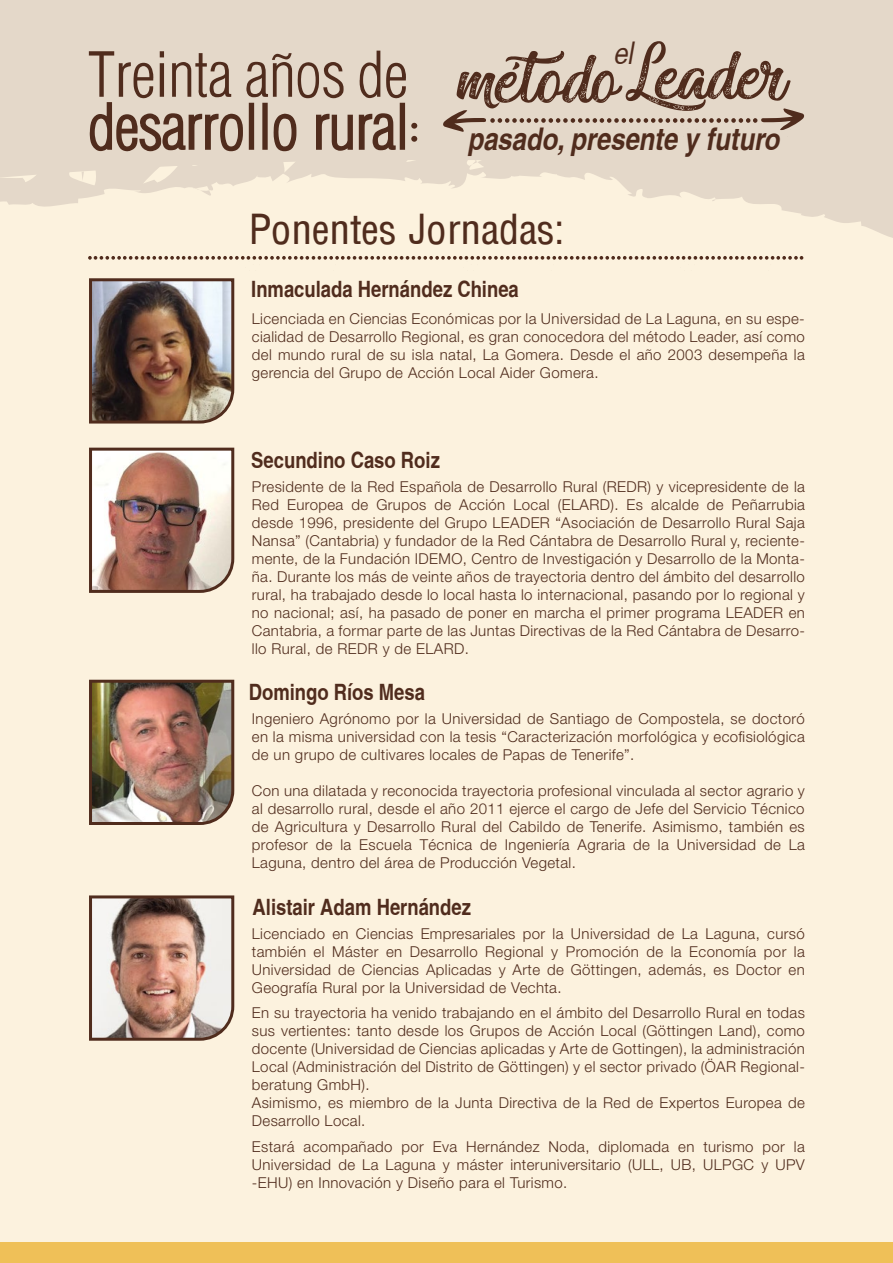
<style>
.page{position:relative;width:893px;height:1263px;background:#fff}
.page>*{position:absolute;margin:0;border:0;box-sizing:border-box;transform-origin:0 0}
.t1{font:94.35px "Miraculous&Christmas";color:#502c1d}
.t2{font:46.2px "Helvetica Conth";letter-spacing:-.01em;color:#502c1d}
.t3{font:italic 700 condensed 31.35px "Helvetica";color:#502c1d}
.t4{font:italic condensed 31.35px "Helvetica";color:#502c1d}
.t5{font:700 condensed 22.5px "Helvetica";color:#502c1d}
.t6{font:300 15px/18px "Helvetica Neue";letter-spacing:.025em;color:#502c1d;text-align:justify}
</style>
<div class="page">
<div style="left:1px;top:0;width:892px;height:1263px;background:#fcf2de"></div>
<div style="left:0;top:0;width:893px;height:138px;background:#e4d8c9"></div>
<svg style="left:0;top:138px;width:893px;height:163px"></svg>
<svg style="left:875px;top:184px;width:7px;height:5px"></svg>
<svg style="left:82px;top:172px;width:2px;height:9px"></svg>
<svg style="left:729px;top:157px;width:10px;height:6px"></svg>
<svg style="left:810px;top:165px;width:11px;height:8px"></svg>
<div style="left:442px;top:51px;width:363px;height:99px;background:#e4d8c9"></div>
<svg style="left:89px;top:51px;width:264px;height:107px;background:#bdab9c"></svg>
<svg style="left:359px;top:51px;width:58px;height:99px;background:#b8a596"></svg>
<svg style="left:88px;top:256px;width:715px;height:168px"></svg>
<svg style="left:89px;top:447px;width:146px;height:146px;background:#b7988c"></svg>
<img style="left:89px;top:679px;width:146px;height:146px">
<img style="left:89px;top:895px;width:146px;height:146px">
<div style="left:0;top:1242px;width:893px;height:21px;background:#efc058"></div>
<h1 class="t1" style="left:459px;top:26px;width:329px">me odoLeader</h1>
<h3 class="t4" style="left:613px;top:35px;width:21px">el</h3>
<h3 class="t3" style="left:467px;top:120px;width:313px">pasado, presente y futuro</h3>
<h2 class="t2" style="left:249px;top:211px;width:318px">Ponentes Jornadas:</h2>
<h3 class="t5" style="left:251px;top:275px;width:269px">Inmaculada Hernández Chinea</h3>
<p class="t6" style="left:252px;top:308px;width:554px">Licenciada en Ciencias Económicas por la Universidad de La Laguna, en su espe&shy;cialidad de Desarrollo Regional, es gran conocedora del método Leader, así como del mundo rural de su isla natal, La Gomera. Desde el año 2003 desempeña la gerencia del Grupo de Acción Local Aider Gomera.</p>
<h3 class="t5" style="left:251px;top:447px;width:190px">Secundino Caso Roiz</h3>
<p class="t6" style="left:252px;top:477px;width:555px">Presidente de la Red Española de Desarrollo Rural (REDR) y vicepresidente de la Red Europea de Grupos de Acción Local (ELARD). Es alcalde de Peñarrubia desde 1996, presidente del Grupo LEADER “Asociación de Desarrollo Rural Saja Nansa” (Cantabria) y fundador de la Red Cántabra de Desarrollo Rural y, reciente&shy;mente, de la Fundación IDEMO, Centro de Investigación y Desarrollo de la Monta&shy;ña. Durante los más de veinte años de trayectoria dentro del ámbito del desarrollo rural, ha trabajado desde lo local hasta lo internacional, pasando por lo regional y no nacional; así, ha pasado de poner en marcha el primer programa LEADER en Cantabria, a formar parte de las Juntas Directivas de la Red Cántabra de Desarro&shy;llo Rural, de REDR y de ELARD.</p>
<h3 class="t5" style="left:249px;top:678px;width:178px">Domingo Ríos Mesa</h3>
<p class="t6" style="left:252px;top:708px;width:554px">Ingeniero Agrónomo por la Universidad de Santiago de Compostela, se doctoró en la misma universidad con la tesis “Caracterización morfológica y ecofisiológica de un grupo de cultivares locales de Papas de Tenerife”.</p>
<p class="t6" style="left:252px;top:780px;width:554px">Con una dilatada y reconocida trayectoria profesional vinculada al sector agrario y al desarrollo rural, desde el año 2011 ejerce el cargo de Jefe del Servicio Técnico de Agricultura y Desarrollo Rural del Cabildo de Tenerife. Asimismo, también es profesor de la Escuela Técnica de Ingeniería Agraria de la Universidad de La Laguna, dentro del área de Producción Vegetal.</p>
<h3 class="t5" style="left:253px;top:893px;width:220px">Alistair Adam Hernández</h3>
<p class="t6" style="left:252px;top:924px;width:554px">Licenciado en Ciencias Empresariales por la Universidad de La Laguna, cursó también el Máster en Desarrollo Regional y Promoción de la Economía por la Universidad de Ciencias Aplicadas y Arte de Göttingen, además, es Doctor en Geografía Rural por la Universidad de Vechta.</p>
<p class="t6" style="left:252px;top:1003px;width:555px;text-align:left">En su trayectoria ha venido trabajando en el ámbito del Desarrollo Rural en todas sus vertientes: tanto desde los Grupos de Acción Local (Göttingen Land), como docente (Universidad de Ciencias aplicadas y Arte de Gottingen), la administración Local (Administración del Distrito de Göttingen) y el sector privado (ÖAR Regional&shy;beratung GmbH).<br>Asimismo, es miembro de la Junta Directiva de la Red de Expertos Europea de Desarrollo Local.</p>
<p class="t6" style="left:252px;top:1137px;width:554px">Estará acompañado por Eva Hernández Noda, diplomada en turismo por la Universidad de La Laguna y máster interuniversitario (ULL, UB, ULPGC y UPV -EHU) en Innovación y Diseño para el Turismo.</p>
</div>
